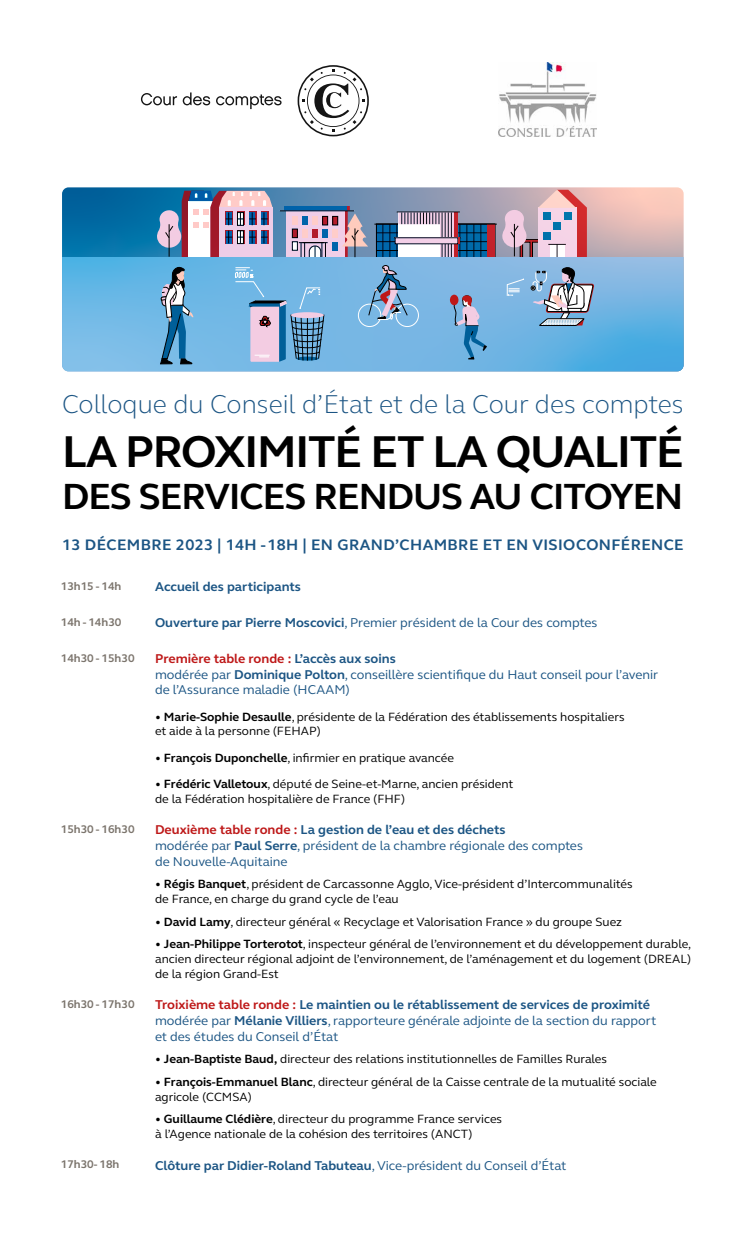
<style>
.page{position:relative;width:737px;height:1241px;background:#fff}
.page>*{position:absolute;margin:0;border:0;box-sizing:border-box;transform-origin:0 0}
.t1{font:700 45.68px "FS Elliot";letter-spacing:-.025em;color:#000}
.t2{font:700 37.36px "FS Elliot";letter-spacing:-.025em;color:#000}
.t3{font:300 26.51px "FS Elliot";color:#1c5584}
.t4{font:700 15.58px "FS Elliot";letter-spacing:.025em;color:#1c5584}
.t5{font:13.12px/15.8px "FS Elliot";color:#1c5584}
.t6{font:700 13.12px "FS Elliot";color:#1c5584}
.t7{font:12.25px/14.7px "FS Elliot";color:#000}
.t8{font:700 11.38px "FS Elliot";color:#7b746c}
.s1{font-weight:700}
.s2{font-weight:700;color:#be1818}
.s3{font-weight:400}
</style>
<div class="page">
<img style="left:498px;top:62px;width:98px;height:75px">
<svg style="left:141px;top:93px;width:36px;height:12px"></svg>
<svg style="left:183px;top:92px;width:27px;height:13px"></svg>
<svg style="left:216px;top:94px;width:65px;height:15px"></svg>
<svg style="left:297px;top:65px;width:72px;height:71px"></svg>
<svg style="left:62px;top:187px;width:621px;height:184px;background:#70aad1"></svg>
<svg style="left:531px;top:267px;width:63px;height:59px"></svg>
<svg style="left:507px;top:278px;width:17px;height:18px"></svg>
<svg style="left:502px;top:190px;width:85px;height:71px;background:#c7a6b6"></svg>
<svg style="left:157px;top:191px;width:330px;height:173px;background:#82a4c8"></svg>
<h3 class="t3" style="left:62px;top:386px;width:623px">Colloque du Conseil d’État et de la Cour des comptes</h3>
<h1 class="t1" style="left:62px;top:421px;width:623px">LA PROXIMITÉ ET LA QUALITÉ</h1>
<h2 class="t2" style="left:62px;top:471px;width:623px">DES SERVICES RENDUS AU CITOYEN</h2>
<p class="t4" style="left:62px;top:534px;width:623px">13 DÉCEMBRE 2023 | 14H -18H | EN GRAND’CHAMBRE ET EN VISIOCONFÉRENCE</p>
<p class="t8" style="left:61px;top:578px;width:62px">13h15 - 14h</p>
<p class="t6" style="left:155px;top:578px;width:147px">Accueil des participants</p>
<p class="t8" style="left:61px;top:614px;width:62px">14h - 14h30</p>
<p class="t5" style="left:155px;top:614px;width:444px"><span class="s1">Ouverture par Pierre Moscovici</span>, Premier président de la Cour des comptes</p>
<p class="t8" style="left:61px;top:650px;width:75px">14h30 - 15h30</p>
<p class="t5" style="left:155px;top:650px;width:505px"><span class="s2">Première table ronde :</span> <span class="s1">L’accès aux soins<br></span>modérée par <span class="s1">Dominique Polton</span>, conseillère scientifique du Haut conseil pour l’avenir de l’Assurance maladie (HCAAM)</p>
<p class="t7" style="left:155px;top:708px;width:471px">• <span class="s1">Marie-Sophie Desaulle</span>, présidente de la Fédération des établissements hospitaliers et aide à la personne (FEHAP)</p>
<p class="t7" style="left:155px;top:749px;width:300px">• <span class="s1">François Duponchelle</span>, infirmier en pratique avancée</p>
<p class="t7" style="left:155px;top:776px;width:360px">• <span class="s1">Frédéric Valletoux</span>, député de Seine-et-Marne, ancien président de la Fédération hospitalière de France (FHF)</p>
<p class="t8" style="left:61px;top:821px;width:75px">15h30 - 16h30</p>
<p class="t5" style="left:155px;top:821px;width:429px"><span class="s2">Deuxième table ronde :</span> <span class="s1">La gestion de l’eau et des déchets<br></span>modérée par <span class="s1">Paul Serre</span>, président de la chambre régionale des comptes de Nouvelle-Aquitaine</p>
<p class="t7" style="left:155px;top:876px;width:479px">• <span class="s1">Régis Banquet</span>, président de Carcassonne Agglo, Vice-président d’Intercommunalités de France, en charge du grand cycle de l’eau</p>
<p class="t7" style="left:155px;top:913px;width:468px">• <span class="s1">David Lamy</span>, directeur général « Recyclage et Valorisation France » du groupe Suez</p>
<p class="t7" style="left:155px;top:936px;width:537px;text-align:justify">• <span class="s1">Jean-Philippe Torterotot</span>, inspecteur général de l’environnement et du développement durable, ancien directeur régional adjoint de l’environnement, de l’aménagement et du logement (DREAL) de la région Grand-Est</p>
<p class="t8" style="left:61px;top:996px;width:75px">16h30 - 17h30</p>
<p class="t5" style="left:155px;top:996px;width:503px"><span class="s2">Troixième table ronde :</span> <span class="s1">Le maintien ou le rétablissement de services de proximité </span>modérée par <span class="s1">Mélanie Villiers</span>, rapporteure générale adjointe de la section du rapport et des études du Conseil d’État</p>
<p class="t7" style="left:155px;top:1051px;width:453px">• <span class="s1">Jean-Baptiste Baud,</span> directeur des relations institutionnelles de Familles Rurales</p>
<p class="t7" style="left:155px;top:1073px;width:503px">• <span class="s1">François-Emmanuel Blanc</span>, directeur général de la Caisse centrale de la mutualité sociale agricole (CCMSA)</p>
<p class="t7" style="left:155px;top:1111px;width:348px">• <span class="s1">Guillaume Clédière</span>, directeur du programme France services à l’Agence nationale de la cohésion des territoires (ANCT)</p>
<p class="t8" style="left:61px;top:1156px;width:60px">17h30- 18h</p>
<p class="t6" style="left:155px;top:1156px;width:413px">Clôture par Didier-Roland Tabuteau<span class="s3">, Vice-président du Conseil d’État</span></p>
</div>
